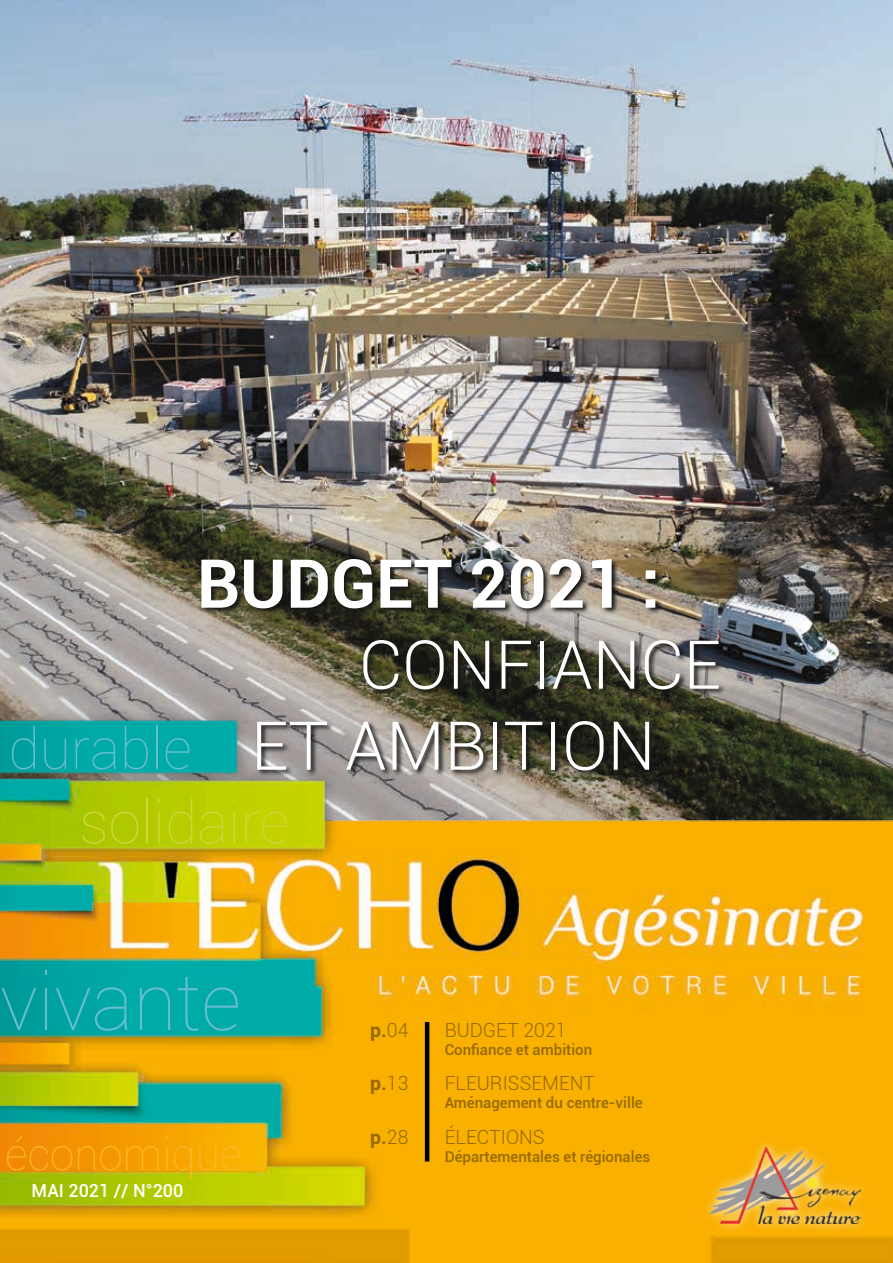
<style>
.page{position:relative;width:893px;height:1263px;background:#fff}
.page>*{position:absolute;margin:0;border:0;box-sizing:border-box;transform-origin:0 0}
.t1{font:100 79.2px "Roboto";color:#65becf}
.t2{font:300 67.5px/81px "Roboto";color:#fff}
.t3{font:700 67.5px "Roboto";color:#fff}
.t4{font:100 58.8px "Roboto";color:#ced737}
.t5{font:100 57px "Roboto";color:#65becf}
.t6{font:100 44.25px "Roboto";color:#fdba2d}
.t7{font:300 19.5px "Roboto";color:#966a00}
.t8{font:700 19.5px "Roboto";color:#966a00}
.t9{font:500 18px "Roboto";color:#fff}
.t10{font:500 15px "Roboto";color:#966a00}
.s1{font-weight:300}
</style>
<div class="page">
<img style="left:0;top:0;width:893px;height:702px">
<img style="left:0;top:702px;width:893px;height:561px">
<svg style="left:702px;top:1138px;width:167px;height:95px;background:#f6b007"></svg>
<img style="left:711px;top:1148px;width:150px;height:75px">
<hr style="left:425px;top:1022px;width:4px;height:139px;background:#000">
<img style="left:200px;top:558px;width:526px;height:219px">
<h3 class="t5" style="left:9px;top:709px;width:185px">durable</h3>
<h2 class="t3" style="left:197px;top:536px;width:465px">BUDGET 2021 :</h2>
<h2 class="t2" style="left:251px;top:622px;width:471px;text-indent:108px">CONFIANCE<br>ET AMBITION</h2>
<h3 class="t4" style="left:79px;top:781px;width:211px">solidaire</h3>
<h1 class="t1" style="left:0;top:947px;width:243px">vivante</h1>
<h3 class="t6" style="left:5px;top:1124px;width:239px">économique</h3>
<p class="t9" style="left:32px;top:1178px;width:153px">MAI 2021 // N°200</p>
<h3 class="t8" style="left:370px;top:1016px;width:40px">p.<span class="s1">04</span></h3>
<h3 class="t8" style="left:370px;top:1069px;width:40px">p.<span class="s1">13</span></h3>
<h3 class="t8" style="left:370px;top:1123px;width:40px">p.<span class="s1">28</span></h3>
<h3 class="t7" style="left:445px;top:1016px;width:124px">BUDGET 2021</h3>
<p class="t10" style="left:445px;top:1038px;width:149px">Confiance et ambition</p>
<h3 class="t7" style="left:445px;top:1070px;width:152px">FLEURISSEMENT</h3>
<p class="t10" style="left:445px;top:1092px;width:200px">Aménagement du centre-ville</p>
<h3 class="t7" style="left:445px;top:1123px;width:102px">ÉLECTIONS</h3>
<p class="t10" style="left:445px;top:1146px;width:207px">Départementales et régionales</p>
</div>
